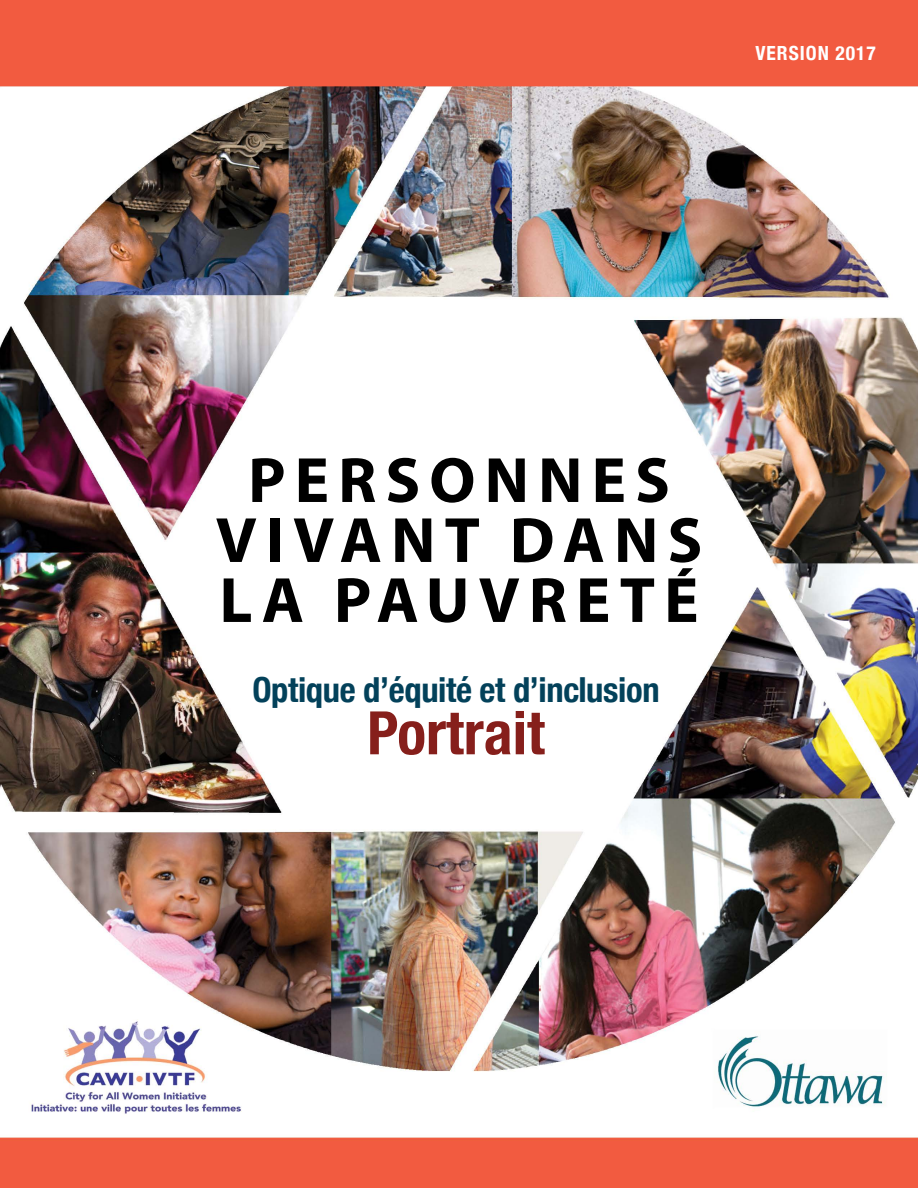
<style>
.page{position:relative;width:918px;height:1188px;background:#fff}
.page>*{position:absolute;margin:0;border:0;box-sizing:border-box;transform-origin:0 0}
.t1{font:700 64.5px/60px "Myriad Pro";letter-spacing:.14em;color:#000;text-align:center}
.t2{font:700 condensed 60px "Helvetica Neue";color:#861f1b}
.t3{font:700 condensed 34.5px "Helvetica Neue";letter-spacing:-.01em;color:#03415a}
.t4{font:700 condensed 19.5px "Helvetica Neue";letter-spacing:.05em;color:#fff}
</style>
<div class="page">
<img style="left:0;top:0;width:918px;height:1188px">
<p class="t4" style="left:756px;top:37px;width:122px">VERSION 2017</p>
<h1 class="t1" style="left:216px;top:448px;width:488px">PERSONNES<br>VIVANT DANS<br>LA PAUVRETÉ</h1>
<p class="t3" style="left:252px;top:661px;width:409px">Optique d’équité et d’inclusion</p>
<p class="t2" style="left:367px;top:683px;width:179px">Portrait</p>
</div>
